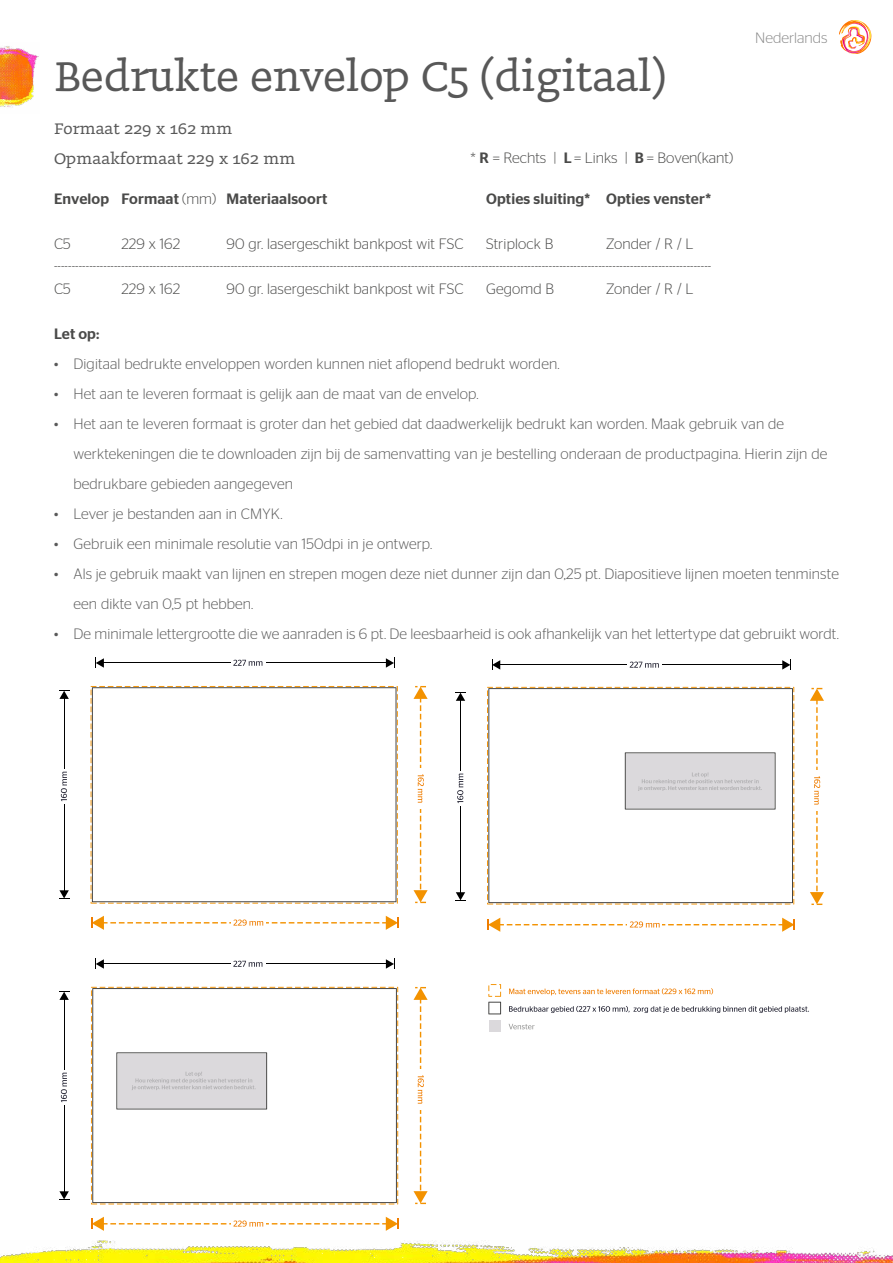
<style>
.page{position:relative;width:893px;height:1263px;background:#fff}
.page>*{position:absolute;margin:0;border:0;box-sizing:border-box;transform-origin:0 0}
.t1{font:48.75px "Doko";color:#585858}
.t2{font:18px/30px "Doko";letter-spacing:.01em;color:#585858}
.t3{font:300 15px/30px "Stag Sans";letter-spacing:.01em;color:#585858}
.t4{font:300 15px/22.5px "Stag Sans";letter-spacing:.01em;color:#4a4a49}
.t5{font:500 15px "Stag Sans";letter-spacing:.01em;color:#4a4a49}
.t6{font:300 15px "Stag Sans";color:#888}
.s1{font-weight:300}
.s2{font-weight:500}
</style>
<div class="page">
<img style="left:0;top:1240px;width:893px;height:23px">
<img style="left:0;top:46px;width:39px;height:62px">
<svg style="left:839px;top:20px;width:33px;height:34px"></svg>
<svg style="left:509px;top:988px;width:204px;height:7px"></svg>
<svg style="left:509px;top:1006px;width:300px;height:7px"></svg>
<svg style="left:488px;top:984px;width:13px;height:30px"></svg>
<svg style="left:509px;top:1024px;width:26px;height:5px"></svg>
<div style="left:489px;top:1020px;width:12px;height:11px;background:#dbd9dc"></div>
<hr style="left:103px;top:662px;width:284px;height:1px;background:#000">
<svg style="left:95px;top:657px;width:9px;height:11px"></svg>
<svg style="left:386px;top:657px;width:9px;height:11px"></svg>
<hr style="left:64px;top:697px;width:1px;height:195px;background:#000">
<svg style="left:59px;top:890px;width:11px;height:9px"></svg>
<svg style="left:59px;top:690px;width:11px;height:9px"></svg>
<div style="left:58px;top:769px;width:12px;height:34px;background:#fff"></div>
<svg style="left:61px;top:772px;width:6px;height:29px"></svg>
<div style="left:231px;top:657px;width:34px;height:12px;background:#fff"></div>
<svg style="left:233px;top:660px;width:29px;height:6px"></svg>
<svg style="left:91px;top:916px;width:308px;height:14px"></svg>
<svg style="left:413px;top:686px;width:15px;height:217px"></svg>
<svg style="left:91px;top:686px;width:307px;height:218px;background:#e1be89"></svg>
<svg style="left:92px;top:687px;width:304px;height:215px"></svg>
<hr style="left:499px;top:664px;width:285px;height:1px;background:#000">
<svg style="left:492px;top:659px;width:8px;height:11px"></svg>
<svg style="left:782px;top:659px;width:9px;height:11px"></svg>
<hr style="left:460px;top:699px;width:1px;height:194px;background:#000">
<svg style="left:455px;top:892px;width:11px;height:9px"></svg>
<svg style="left:455px;top:692px;width:11px;height:9px"></svg>
<svg style="left:458px;top:771px;width:6px;height:34px"></svg>
<svg style="left:457px;top:774px;width:6px;height:29px"></svg>
<div style="left:627px;top:659px;width:35px;height:12px;background:#fff"></div>
<svg style="left:630px;top:662px;width:29px;height:6px"></svg>
<svg style="left:487px;top:918px;width:308px;height:14px"></svg>
<svg style="left:810px;top:688px;width:14px;height:217px"></svg>
<svg style="left:488px;top:688px;width:305px;height:215px"></svg>
<svg style="left:625px;top:752px;width:150px;height:57px;background:#d4d3d5"></svg>
<hr style="left:103px;top:963px;width:284px;height:1px;background:#000">
<svg style="left:95px;top:958px;width:9px;height:11px"></svg>
<svg style="left:386px;top:958px;width:9px;height:11px"></svg>
<hr style="left:64px;top:998px;width:1px;height:195px;background:#000">
<svg style="left:59px;top:1191px;width:11px;height:9px"></svg>
<svg style="left:59px;top:991px;width:11px;height:9px"></svg>
<div style="left:58px;top:1070px;width:12px;height:34px;background:#fff"></div>
<svg style="left:61px;top:1073px;width:6px;height:29px"></svg>
<div style="left:231px;top:958px;width:34px;height:12px;background:#fff"></div>
<svg style="left:233px;top:961px;width:29px;height:6px"></svg>
<svg style="left:91px;top:1217px;width:308px;height:14px"></svg>
<svg style="left:413px;top:987px;width:15px;height:217px"></svg>
<svg style="left:92px;top:988px;width:305px;height:215px"></svg>
<svg style="left:116px;top:1052px;width:151px;height:57px;background:#d4d2d5"></svg>
<h1 class="t1" style="left:54px;top:47px;width:614px">Bedrukte envelop C5 (digitaal)</h1>
<p class="t2" style="left:54px;top:113px;width:243px">Formaat 229 x 162 mm<br>Opmaakformaat 229 x 162 mm</p>
<p class="t5" style="left:54px;top:190px;width:275px">Envelop Formaat <span class="s1">(mm)</span> Materiaalsoort</p>
<p class="t5" style="left:486px;top:190px;width:227px">Opties sluiting* Opties venster*</p>
<p class="t4" style="left:54px;top:232px;width:18px">C5</p>
<p class="t4" style="left:121px;top:232px;width:60px">229 x 162</p>
<p class="t4" style="left:226px;top:232px;width:239px">90 gr. lasergeschikt bankpost wit FSC</p>
<p class="t4" style="left:486px;top:232px;width:69px">Striplock B</p>
<p class="t4" style="left:471px;top:147px;width:264px">* <span class="s2">R</span> = Rechts | <span class="s2">L</span> = Links | <span class="s2">B</span> = Boven(kant)</p>
<p class="t4" style="left:54px;top:232px;width:659px;text-indent:552px">Zonder / R / L ------------------------------------------------------------------------------------------------------------------------------------------------------------------------------------------<br>C5</p>
<p class="t4" style="left:121px;top:277px;width:60px">229 x 162</p>
<p class="t4" style="left:226px;top:277px;width:239px">90 gr. lasergeschikt bankpost wit FSC</p>
<p class="t4" style="left:486px;top:277px;width:70px">Gegomd B</p>
<p class="t4" style="left:606px;top:277px;width:89px">Zonder / R / L</p>
<p class="t6" style="left:755px;top:30px;width:74px">Nederlands</p>
<p class="t5" style="left:54px;top:325px;width:47px">Let op:</p>
<p class="t3" style="left:54px;top:349px;width:507px">• Digitaal bedrukte enveloppen worden kunnen niet aflopend bedrukt worden.</p>
<p class="t3" style="left:54px;top:379px;width:426px">• Het aan te leveren formaat is gelijk aan de maat van de envelop.</p>
<p class="t3" style="left:73px;top:409px;width:755px;text-indent:-19px">• Het aan te leveren formaat is groter dan het gebied dat daadwerkelijk bedrukt kan worden. Maak gebruik van de werktekeningen die te downloaden zijn bij de samenvatting van je bestelling onderaan de productpagina. Hierin zijn de bedrukbare gebieden aangegeven</p>
<p class="t3" style="left:54px;top:499px;width:230px">• Lever je bestanden aan in CMYK.</p>
<p class="t3" style="left:54px;top:529px;width:380px">• Gebruik een minimale resolutie van 150dpi in je ontwerp.</p>
<p class="t3" style="left:73px;top:559px;width:767px;text-indent:-19px">• Als je gebruik maakt van lijnen en strepen mogen deze niet dunner zijn dan 0,25 pt. Diapositieve lijnen moeten tenminste een dikte van 0,5 pt hebben.</p>
<p class="t3" style="left:54px;top:619px;width:786px">• De minimale lettergrootte die we aanraden is 6 pt. De leesbaarheid is ook afhankelijk van het lettertype dat gebruikt wordt.</p>
</div>
